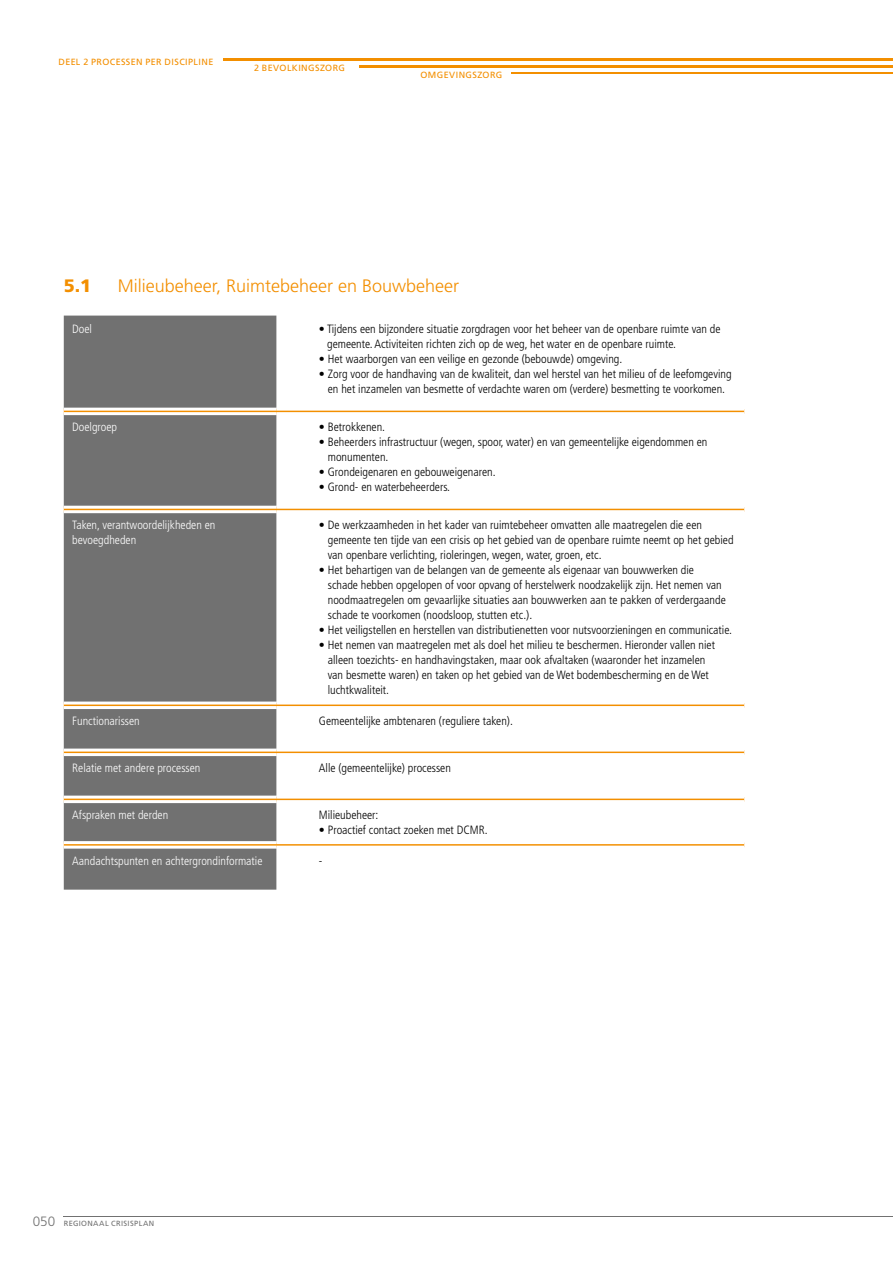
<style>
.page{position:relative;width:893px;height:1263px;background:#fff}
.page>*{position:absolute;margin:0;border:0;box-sizing:border-box;transform-origin:0 0}
.t1{font:300 18px "Frutiger LT Std";color:#f38f00}
.t2{font:900 18px "Frutiger LT Std";color:#f38f00}
.t3{font:300 condensed 12px/15px "Frutiger LT Std";color:#000}
.t4{font:300 condensed 12px/15px "Frutiger LT Std";color:#fff}
.t5{font:9px "Frutiger LT Std";letter-spacing:.035em;color:#f38f00}
.t6{font:7.5px "Frutiger LT Std";letter-spacing:.05em;color:#717171}
.s1{font-weight:300;font-size:13.5px}
</style>
<div class="page">
<hr style="left:64px;top:1216px;width:829px;height:1px;background:#717171">
<div style="left:64px;top:316px;width:212px;height:574px;background:#717171"></div>
<svg style="left:64px;top:411px;width:680px;height:435px"></svg>
<hr style="left:64px;top:408px;width:212px;height:3px;background:#fff">
<hr style="left:64px;top:412px;width:212px;height:3px;background:#fff">
<hr style="left:276px;top:412px;width:468px;height:3px;background:#fff">
<hr style="left:64px;top:506px;width:212px;height:3px;background:#fff">
<hr style="left:276px;top:506px;width:468px;height:3px;background:#fff">
<hr style="left:64px;top:510px;width:212px;height:3px;background:#fff">
<hr style="left:276px;top:510px;width:468px;height:3px;background:#fff">
<hr style="left:64px;top:701px;width:212px;height:3px;background:#fff">
<hr style="left:276px;top:701px;width:468px;height:3px;background:#fff">
<hr style="left:64px;top:706px;width:212px;height:3px;background:#fff">
<hr style="left:276px;top:706px;width:468px;height:3px;background:#fff">
<hr style="left:64px;top:748px;width:212px;height:3px;background:#fff">
<hr style="left:276px;top:748px;width:468px;height:3px;background:#fff">
<hr style="left:64px;top:753px;width:212px;height:3px;background:#fff">
<hr style="left:276px;top:753px;width:468px;height:3px;background:#fff">
<hr style="left:64px;top:796px;width:212px;height:3px;background:#fff">
<hr style="left:276px;top:796px;width:468px;height:3px;background:#fff">
<hr style="left:64px;top:800px;width:212px;height:3px;background:#fff">
<hr style="left:276px;top:800px;width:468px;height:3px;background:#fff">
<hr style="left:64px;top:841px;width:212px;height:3px;background:#fff">
<hr style="left:276px;top:841px;width:468px;height:3px;background:#fff">
<hr style="left:64px;top:846px;width:212px;height:3px;background:#fff">
<hr style="left:223px;top:58px;width:670px;height:3px;background:#f38f00">
<hr style="left:512px;top:72px;width:381px;height:2px;background:#f38f00">
<hr style="left:359px;top:65px;width:534px;height:2px;background:#f38f00">
<p class="t5" style="left:58px;top:57px;width:64px">DEEL 2 PROCESSENPE</p>
<p class="t5" style="left:156px;top:57px;width:11px">R DIS</p>
<p class="t5" style="left:179px;top:57px;width:12px">CIPLINE</p>
<p class="t5" style="left:254px;top:63px;width:33px">2 BEVOLKINGS</p>
<p class="t5" style="left:320px;top:63px;width:25px">ZORG</p>
<p class="t5" style="left:420px;top:70px;width:42px">OMGEVINGS</p>
<p class="t5" style="left:477px;top:70px;width:25px">ZORG</p>
<h1 class="t2" style="left:64px;top:275px;width:29px">5.1</h1>
<h1 class="t1" style="left:118px;top:275px;width:343px">Milieubeheer, Ruimtebeheer en Bouwbeheer</h1>
<p class="t4" style="left:72px;top:322px;width:21px">Doel</p>
<p class="t3" style="left:327px;top:322px;width:395px;text-indent:-8px">• Tijdens een bijzondere situatie zorgdragen voor het beheer van de openbare ruimte van de gemeente. Activiteiten richten zich op de weg, het water en de openbare ruimte.</p>
<p class="t3" style="left:319px;top:352px;width:305px">• Het waarborgen van een veilige en gezonde (bebouwde) omgeving.</p>
<p class="t3" style="left:319px;top:367px;width:414px;text-align:center">• Zorg voor de handhaving van de kwaliteit, dan wel herstel van het milieu of de leefomgeving en het inzamelen van besmette of verdachte waren om (verdere) besmetting te voorkomen.</p>
<p class="t4" style="left:72px;top:420px;width:46px">Doelgroep</p>
<p class="t3" style="left:319px;top:420px;width:68px">• Betrokkenen.</p>
<p class="t3" style="left:328px;top:435px;width:381px;text-indent:-9px">• Beheerders infrastructuur (wegen, spoor, water) en van gemeentelijke eigendommen en monumenten.</p>
<p class="t3" style="left:319px;top:465px;width:178px">• Grondeigenaren en gebouweigenaren.</p>
<p class="t3" style="left:319px;top:480px;width:133px">• Grond- en waterbeheerders.</p>
<p class="t4" style="left:72px;top:518px;width:145px">Taken, verantwoordelijkheden en bevoegdheden</p>
<p class="t3" style="left:328px;top:518px;width:407px;text-indent:-9px">• De werkzaamheden in het kader van ruimtebeheer omvatten alle maatregelen die een gemeente ten tijde van een crisis op het gebied van de openbare ruimte neemt op het gebied van openbare verlichting, rioleringen, wegen, water, groen, etc.</p>
<p class="t3" style="left:328px;top:563px;width:400px;text-indent:-9px">• Het behartigen van de belangen van de gemeente als eigenaar van bouwwerken die schade hebben opgelopen of voor opvang of herstelwerk noodzakelijk zijn. Het nemen van noodmaatregelen om gevaarlijke situaties aan bouwwerken aan te pakken of verdergaande schade te voorkomen (noodsloop, stutten etc.).</p>
<p class="t3" style="left:319px;top:623px;width:415px">• Het veiligstellen en herstellen van distributienetten voor nutsvoorzieningen en communicatie.</p>
<p class="t3" style="left:328px;top:638px;width:389px;text-indent:-9px">• Het nemen van maatregelen met als doel het milieu te beschermen. Hieronder vallen niet alleen toezichts- en handhavingstaken, maar ook afvaltaken (waaronder het inzamelen van besmette waren) en taken op het gebied van de Wet bodembescherming en de Wet luchtkwaliteit.</p>
<p class="t4" style="left:72px;top:713px;width:69px">Functionarissen</p>
<p class="t3" style="left:319px;top:713px;width:196px">Gemeentelijke ambtenaren (reguliere taken).</p>
<p class="t4" style="left:72px;top:761px;width:130px">Relatie met andere processen</p>
<p class="t3" style="left:319px;top:761px;width:134px">Alle (gemeentelijke) processen</p>
<p class="t4" style="left:72px;top:808px;width:98px">Afspraken met derden</p>
<p class="t3" style="left:319px;top:808px;width:61px">Milieubeheer:</p>
<p class="t3" style="left:319px;top:823px;width:170px">• Proactief contact zoeken met DCMR.</p>
<p class="t4" style="left:72px;top:853px;width:192px">Aandachtspunten en achtergrondinformatie</p>
<p class="t3" style="left:319px;top:853px;width:5px">-</p>
<p class="t6" style="left:33px;top:1219px;width:123px"><span class="s1">050</span> REGIONAAL CRISISPLAN</p>
</div>
